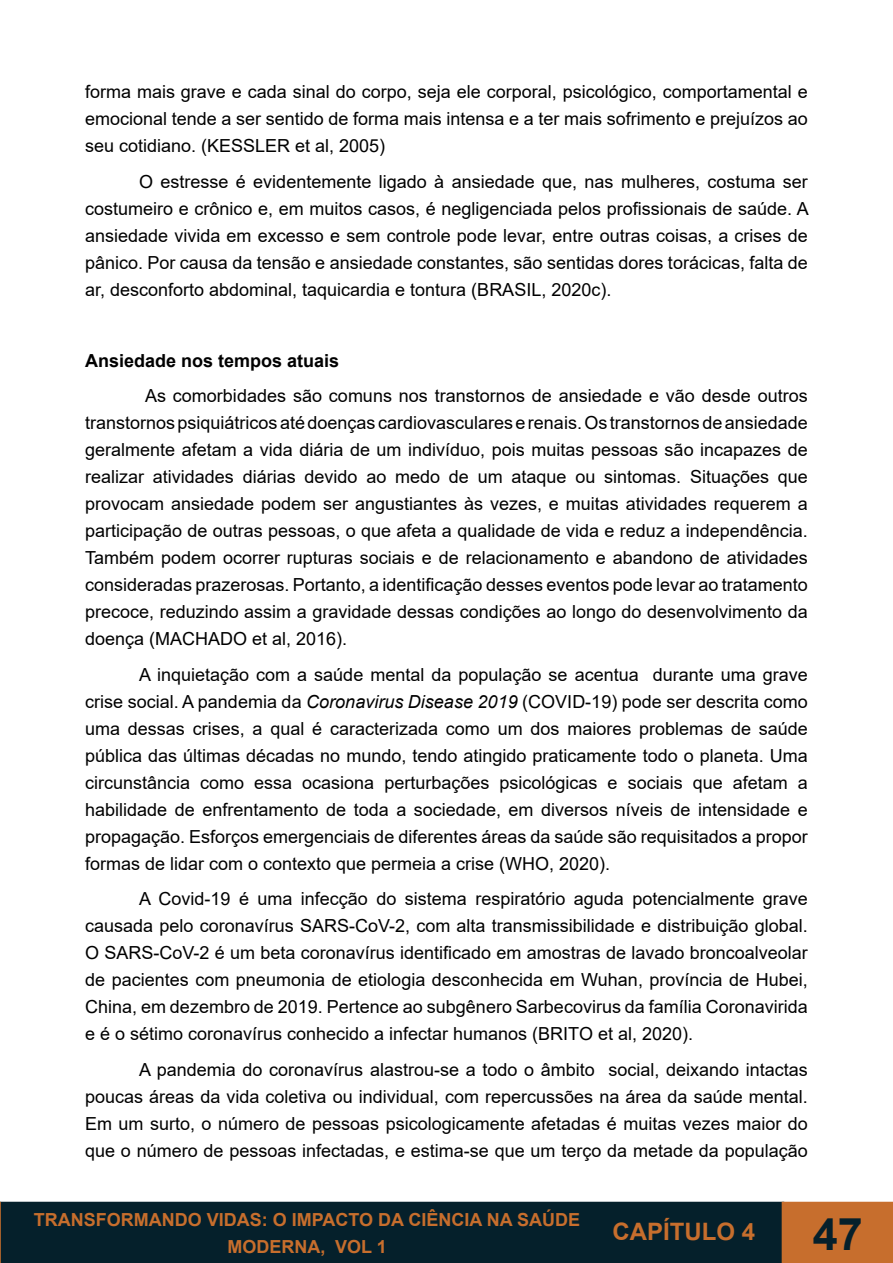
<style>
.page{position:relative;width:893px;height:1263px;background:#fff}
.page>*{position:absolute;margin:0;border:0;box-sizing:border-box;transform-origin:0 0}
.t1{font:700 45px "Arial";color:#05202b}
.t2{font:700 24px "Arial";color:#c76e2d}
.t3{font:18px/27px "Arial";color:#000;text-align:justify}
.t4{font:700 18px/27px "Arial";color:#c76e2d;text-align:center}
.t5{font:700 18px "Arial";color:#000}
.s1{color:#000001}
.s2{font-style:italic}
</style>
<div class="page">
<div style="left:1px;top:1202px;width:782px;height:60px;background:#05202b"></div>
<div style="left:0;top:1202px;width:784px;height:61px;border:2px solid #05202b"></div>
<svg style="left:0;top:1202px;width:1px;height:61px"></svg>
<div style="left:782px;top:1202px;width:111px;height:61px;background:#c76e2d"></div>
<p class="t3" style="left:85px;top:78px;width:724px">forma mais grave e cada sinal do corpo, seja ele corporal, psicológico, comportamental e emocional tende a ser sentido de forma mais intensa e a ter mais sofrimento e prejuízos ao seu cotidiano. (KESSLER et al, 2005)</p>
<p class="t3" style="left:85px;top:168px;width:725px;text-indent:54px">O estresse é evidentemente ligado à ansiedade que, nas mulheres, costuma ser costumeiro e crônico e, em muitos casos, é negligenciada pelos profissionais de saúde. A ansiedade vivida em excesso e sem controle pode levar, entre outras coisas, a crises de pânico. Por causa da tensão e ansiedade constantes, são sentidas dores torácicas, falta de ar, desconforto abdominal, taquicardia e tontura <span class="s1">(BRASIL, 2020c).</span></p>
<p class="t5" style="left:85px;top:348px;width:256px">Ansiedade nos tempos atuais</p>
<p class="t3" style="left:85px;top:382px;width:724px;text-indent:60px">As comorbidades são comuns nos transtornos de ansiedade e vão desde outros transtornos psiquiátricos até doenças cardiovasculares e renais. Os transtornos de ansiedade geralmente afetam a vida diária de um indivíduo, pois muitas pessoas são incapazes de realizar atividades diárias devido ao medo de um ataque ou sintomas. Situações que provocam ansiedade podem ser angustiantes às vezes, e muitas atividades requerem a participação de outras pessoas, o que afeta a qualidade de vida e reduz a independência.<br>Também podem ocorrer rupturas sociais e de relacionamento e abandono de atividades consideradas prazerosas. Portanto, a identificação desses eventos pode levar ao tratamento precoce, reduzindo assim a gravidade dessas condições ao longo do desenvolvimento da doença (MACHADO et al, 2016).</p>
<p class="t3" style="left:85px;top:661px;width:724px;text-indent:54px">A inquietação com a saúde mental da população se acentua durante uma grave crise social. A pandemia da <span class="s2">Coronavirus Disease 2019</span> (COVID-19) pode ser descrita como uma dessas crises, a qual é caracterizada como um dos maiores problemas de saúde pública das últimas décadas no mundo, tendo atingido praticamente todo o planeta. Uma circunstância como essa ocasiona perturbações psicológicas e sociais que afetam a habilidade de enfrentamento de toda a sociedade, em diversos níveis de intensidade e propagação. Esforços emergenciais de diferentes áreas da saúde são requisitados a propor formas de lidar com o contexto que permeia a crise (WHO, 2020).</p>
<p class="t3" style="left:85px;top:885px;width:724px;text-indent:54px">A Covid-19 é uma infecção do sistema respiratório aguda potencialmente grave causada pelo coronavírus SARS-CoV-2, com alta transmissibilidade e distribuição global.<br>O SARS-CoV-2 é um beta coronavírus identificado em amostras de lavado broncoalveolar de pacientes com pneumonia de etiologia desconhecida em Wuhan, província de Hubei, China, em dezembro de 2019. Pertence ao subgênero Sarbecovirus da família Coronavirida e é o sétimo coronavírus conhecido a infectar humanos (BRITO et al, 2020).</p>
<p class="t3" style="left:85px;top:1056px;width:724px;text-indent:54px">A pandemia do coronavírus alastrou-se a todo o âmbito social, deixando intactas poucas áreas da vida coletiva ou individual, com repercussões na área da saúde mental.<br>Em um surto, o número de pessoas psicologicamente afetadas é muitas vezes maior do que o número de pessoas infectadas, e estima-se que um terço da metade da população</p>
<p class="t4" style="left:34px;top:1206px;width:548px">TRANSFORMANDO VIDAS: O IMPACTO DA CIÊNCIA NA SAÚDE<br>MODERNA, VOL 1</p>
<h2 class="t2" style="left:612px;top:1215px;width:144px">CAPÍTULO 4</h2>
<h1 class="t1" style="left:813px;top:1202px;width:52px">47</h1>
</div>
